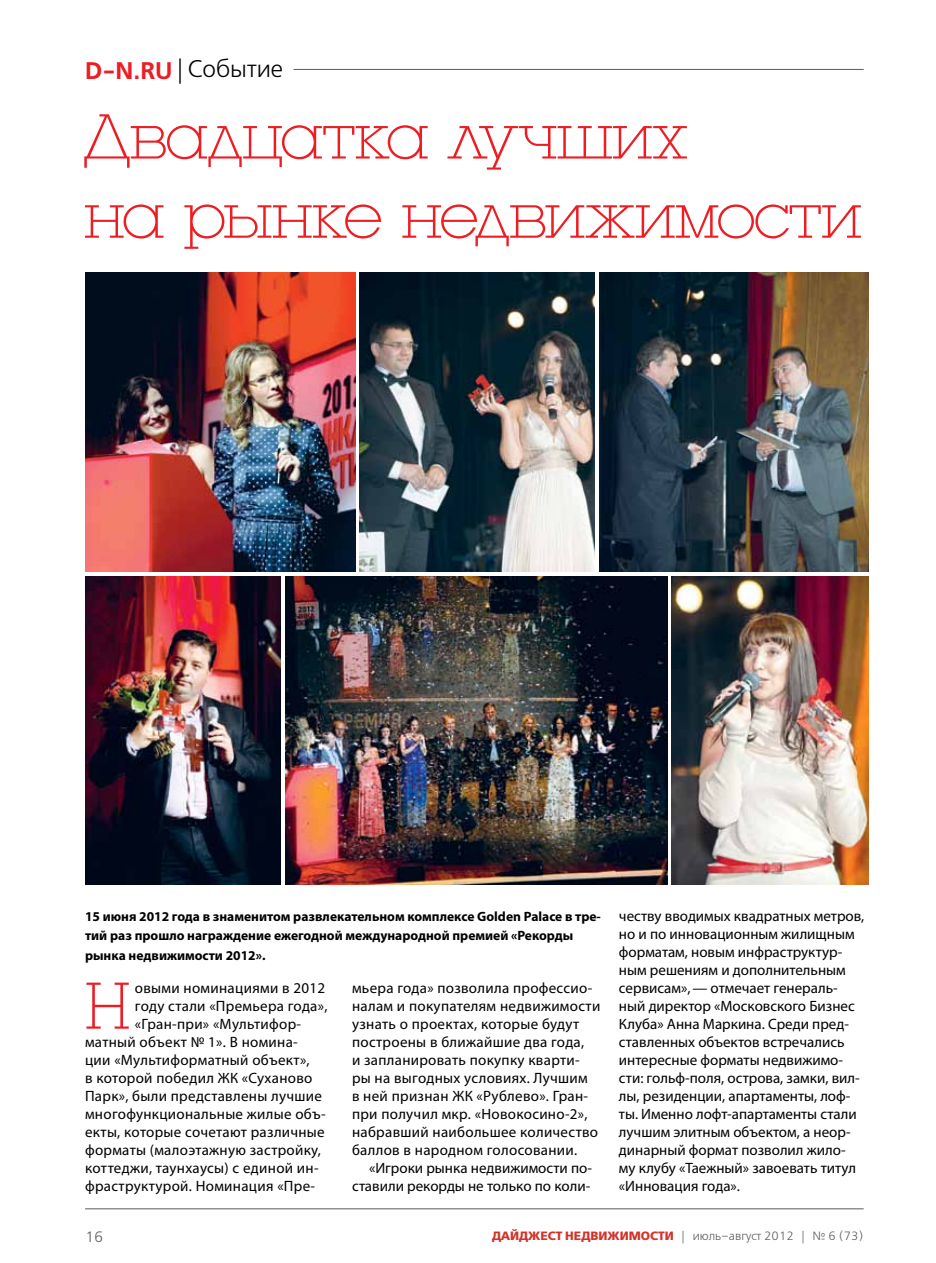
<style>
.page{position:relative;width:936px;height:1263px;background:#fff}
.page>*{position:absolute;margin:0;border:0;box-sizing:border-box;transform-origin:0 0}
.t1{font:68.7px "Luga Extra Light C";color:#ed1d24}
.t2{font:66px/79.2px "Luga Extra Light C";letter-spacing:-.02em;color:#ed1d24}
.t3{font:24px "Free Set Light C";color:#000}
.t4{font:15px/18px "Myriad Pro";letter-spacing:.015em;color:#000}
.t5{font:15px "Free Set Light C";color:#58595b}
.t6{font:700 13.5px/19.5px "Myriad Pro";color:#000}
.t7{font:12px "Free Set Light C";color:#58595b}
.s1{font-family:"Free Set Demi C";color:#ed1d24}
.s2{font-family:"Free Set Bold C";color:#d2342a}
</style>
<div class="page">
<hr style="left:293px;top:69px;width:570px;height:1px;background:#58595b">
<hr style="left:85px;top:1208px;width:778px;height:1px;background:#58595b">
<img style="left:85px;top:576px;width:196px;height:309px">
<img style="left:85px;top:273px;width:270px;height:299px">
<img style="left:672px;top:576px;width:196px;height:309px">
<img style="left:599px;top:273px;width:269px;height:299px">
<img style="left:285px;top:576px;width:382px;height:309px">
<img style="left:359px;top:273px;width:236px;height:299px">
<h3 class="t3" style="left:85px;top:56px;width:199px"><span class="s1">D-N.RU</span> | Событие</h3>
<h2 class="t2" style="left:84px;top:98px;width:780px">Двадцатка лучших<br>на рынке недвижимости</h2>
<p class="t6" style="left:85px;top:906px;width:517px">15 июня 2012 года в знаменитом развлекательном комплексе Golden Palace в тре&shy;тий раз прошло награждение ежегодной международной премией «Рекорды рынка недвижимости 2012».</p>
<h1 class="t1" style="left:85px;top:972px;width:47px">Н</h1>
<p class="t4" style="left:135px;top:978px;width:192px">овыми номинациями в 2012</p>
<p class="t4" style="left:352px;top:978px;width:250px">мьера года» позволила профессио&shy;налам и покупателям недвижимости узнать о проектах, которые будут построены в ближайшие два года,<br>и запланировать покупку кварти&shy;ры на выгодных условиях. Лучшим<br>в ней признан ЖК «Рублево». Гран&shy;при получил мкр. «Новокосино-2», набравший наибольшее количество баллов в народном голосовании.</p>
<p class="t4" style="left:352px;top:1158px;width:241px;text-align:right">«Игроки рынка недвижимости по&shy;ставили рекорды не только по коли-</p>
<p class="t4" style="left:135px;top:996px;width:194px">году стали «Премьера года»,</p>
<p class="t4" style="left:135px;top:1014px;width:168px">«Гран-при» «Мультифор-</p>
<p class="t4" style="left:85px;top:1032px;width:214px">матный объект № 1». В номина-</p>
<p class="t4" style="left:85px;top:1050px;width:226px">ции «Мультиформатный объект»,</p>
<p class="t4" style="left:85px;top:1068px;width:229px">в которой победил ЖК «Суханово</p>
<p class="t4" style="left:85px;top:1086px;width:238px">Парк», были представлены лучшие</p>
<p class="t4" style="left:85px;top:1104px;width:242px">многофункциональные жилые объ-</p>
<p class="t4" style="left:85px;top:1122px;width:241px">екты, которые сочетают различные</p>
<p class="t4" style="left:85px;top:1140px;width:237px">форматы (малоэтажную застройку,</p>
<p class="t4" style="left:85px;top:1158px;width:235px">коттеджи, таунхаусы) с единой ин-</p>
<p class="t4" style="left:85px;top:1176px;width:231px">фраструктурой. Номинация «Пре-</p>
<p class="t4" style="left:619px;top:906px;width:247px">честву вводимых квадратных метров, но и по инновационным жилищным форматам, новым инфраструктур&shy;ным решениям и дополнительным сервисам»,— отмечает генераль&shy;ный директор «Московского Бизнес<br>Клуба» Анна Маркина. Среди пред&shy;ставленных объектов встречались интересные форматы недвижимо&shy;сти: гольф-поля, острова, замки, вил&shy;лы, резиденции, апартаменты, лоф&shy;ты. Именно лофт-апартаменты стали лучшим элитным объектом, а неор&shy;динарный формат позволил жило&shy;му клубу «Таежный» завоевать титул «Инновация года».</p>
<p class="t5" style="left:85px;top:1229px;width:20px">16</p>
<p class="t7" style="left:492px;top:1230px;width:373px"><span class="s2">ДАЙДЖЕСТ НЕДВИЖИМОСТИ</span> | июль–август 2012 | № 6 (73)</p>
</div>
